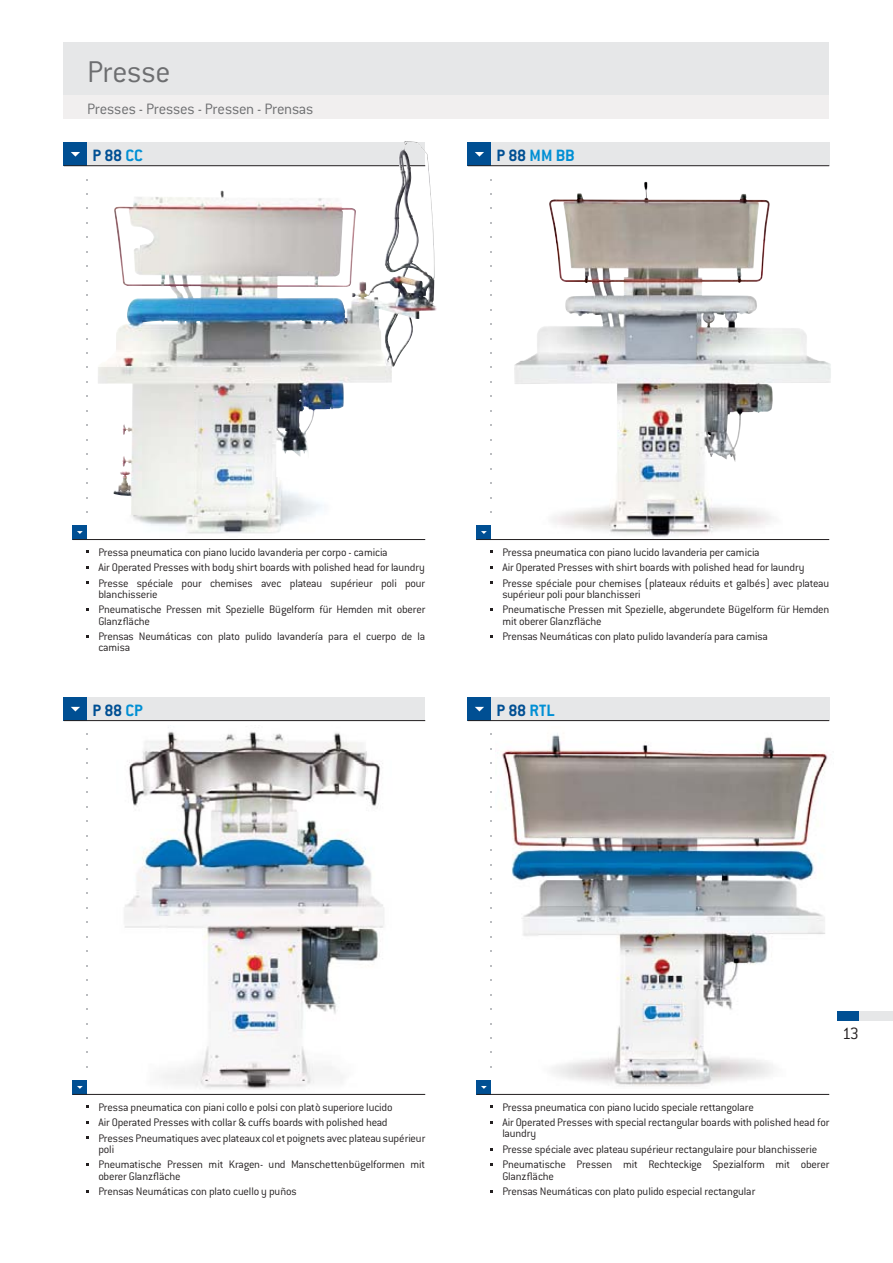
<style>
.page{position:relative;width:893px;height:1263px;background:#fff}
.page>*{position:absolute;margin:0;border:0;box-sizing:border-box;transform-origin:0 0}
.t1{font:300 33px "Conduit ITC";letter-spacing:-.01em;color:#6d6e70}
.t2{font:700 18px "Conduit ITC";color:#004f93}
.t3{font:700 18px "Conduit ITC";color:#008fd4}
.t4{font:300 18px "Conduit ITC";color:#231f20}
.t5{font:300 16.5px "Conduit ITC";letter-spacing:-.01em;color:#6d6e70}
.t6{font:300 12px/15.5px "Conduit ITC";letter-spacing:-.015em;color:#231f20}
.s1{color:#008fd4}
.s2{color:#004f93}
</style>
<div class="page">
<img style="left:502px;top:733px;width:326px;height:354px">
<div style="left:64px;top:697px;width:361px;height:24px;background:#e6e7e8"></div>
<div style="left:64px;top:697px;width:23px;height:24px;background:#004f93"></div>
<svg style="left:71px;top:707px;width:9px;height:4px"></svg>
<hr style="left:64px;top:720px;width:361px;height:1px;background:#231f20">
<div style="left:73px;top:1080px;width:14px;height:15px;background:#004f93"></div>
<svg style="left:77px;top:1086px;width:6px;height:3px"></svg>
<hr style="left:73px;top:1094px;width:352px;height:1px;background:#231f20">
<div style="left:64px;top:143px;width:361px;height:23px;background:#e6e7e8"></div>
<div style="left:64px;top:143px;width:23px;height:23px;background:#004f93"></div>
<svg style="left:71px;top:152px;width:9px;height:5px"></svg>
<hr style="left:64px;top:165px;width:361px;height:1px;background:#231f20">
<div style="left:73px;top:525px;width:14px;height:15px;background:#004f93"></div>
<svg style="left:77px;top:531px;width:6px;height:3px"></svg>
<hr style="left:73px;top:539px;width:352px;height:1px;background:#231f20">
<div style="left:468px;top:697px;width:361px;height:24px;background:#e6e7e8"></div>
<div style="left:468px;top:697px;width:23px;height:24px;background:#004f93"></div>
<svg style="left:475px;top:707px;width:9px;height:4px"></svg>
<hr style="left:468px;top:720px;width:361px;height:1px;background:#231f20">
<div style="left:477px;top:1080px;width:14px;height:15px;background:#004f93"></div>
<svg style="left:481px;top:1086px;width:6px;height:3px"></svg>
<hr style="left:477px;top:1094px;width:352px;height:1px;background:#231f20">
<div style="left:468px;top:143px;width:361px;height:23px;background:#e6e7e8"></div>
<div style="left:468px;top:143px;width:23px;height:23px;background:#004f93"></div>
<svg style="left:475px;top:152px;width:9px;height:5px"></svg>
<hr style="left:468px;top:165px;width:361px;height:1px;background:#231f20">
<div style="left:477px;top:525px;width:14px;height:15px;background:#004f93"></div>
<svg style="left:481px;top:531px;width:6px;height:3px"></svg>
<hr style="left:477px;top:539px;width:352px;height:1px;background:#231f20">
<div style="left:838px;top:1011px;width:55px;height:10px;background:#e6e7e8"></div>
<div style="left:838px;top:1011px;width:21px;height:10px;background:#004f93"></div>
<img style="left:98px;top:190px;width:258px;height:325px">
<img style="left:124px;top:731px;width:260px;height:359px">
<img style="left:514px;top:182px;width:255px;height:289px">
<div style="left:64px;top:43px;width:765px;height:76px;background:#e6e7e8"></div>
<div style="left:64px;top:96px;width:765px;height:23px;background:#f1efef"></div>
<h1 class="t1" style="left:87px;top:60px;width:85px">Presse</h1>
<h3 class="t5" style="left:87px;top:103px;width:228px">Presses - Presses - Pressen - Prensas</h3>
<h2 class="t2" style="left:92px;top:149px;width:52px">P 88 <span class="s1">CC</span></h2>
<h2 class="t3" style="left:496px;top:149px;width:80px"><span class="s2">P 88</span> MM BB</h2>
<p class="t6" style="left:98px;top:545px;width:328px">Pressa pneumatica con piano lucido lavanderia per corpo - camicia<br>Air Operated Presses with body shirt boards with polished head for laundry<br>Presse spéciale pour chemises avec plateau supérieur poli pour</p>
<p class="t6" style="left:98px;top:588px;width:328px">blanchisserie<br>Pneumatische Pressen mit Spezielle Bügelform für Hemden mit oberer</p>
<p class="t6" style="left:98px;top:614px;width:328px">Glanzfläche<br>Prensas Neumáticas con plato pulido lavandería para el cuerpo de la</p>
<p class="t6" style="left:98px;top:641px;width:33px">camisa</p>
<h2 class="t2" style="left:92px;top:704px;width:52px">P 88 <span class="s1">CP</span></h2>
<p class="t6" style="left:502px;top:545px;width:328px">Pressa pneumatica con piano lucido lavanderia per camicia<br>Air Operated Presses with shirt boards with polished head for laundry<br>Presse spéciale pour chemises (plateaux réduits et galbés) avec plateau</p>
<p class="t6" style="left:502px;top:588px;width:328px">supérieur poli pour blanchisseri<br>Pneumatische Pressen mit Spezielle, abgerundete Bügelform für Hemden</p>
<p class="t6" style="left:502px;top:614px;width:267px">mit oberer Glanzfläche<br>Prensas Neumáticas con plato pulido lavandería para camisa</p>
<h2 class="t2" style="left:496px;top:704px;width:60px">P 88 <span class="s1">RTL</span></h2>
<p class="t6" style="left:98px;top:1100px;width:328px">Pressa pneumatica con piani collo e polsi con platò superiore lucido<br>Air Operated Presses with collar &amp; cuffs boards with polished head<br>Presses Pneumatiques avec plateaux col et poignets avec plateau supérieur</p>
<p class="t6" style="left:98px;top:1143px;width:328px">poli<br>Pneumatische Pressen mit Kragen- und Manschettenbügelformen mit</p>
<p class="t6" style="left:98px;top:1169px;width:200px">oberer Glanzfläche<br>Prensas Neumáticas con plato cuello y puños</p>
<h2 class="t4" style="left:842px;top:1027px;width:18px">13</h2>
<p class="t6" style="left:502px;top:1100px;width:328px">Pressa pneumatica con piano lucido speciale rettangolare<br>Air Operated Presses with special rectangular boards with polished head for</p>
<p class="t6" style="left:502px;top:1127px;width:328px">laundry<br>Presse spéciale avec plateau supérieur rectangulaire pour blanchisserie<br>Pneumatische Pressen mit Rechteckige Spezialform mit oberer</p>
<p class="t6" style="left:502px;top:1169px;width:254px">Glanzfläche<br>Prensas Neumáticas con plato pulido especial rectangular</p>
</div>
